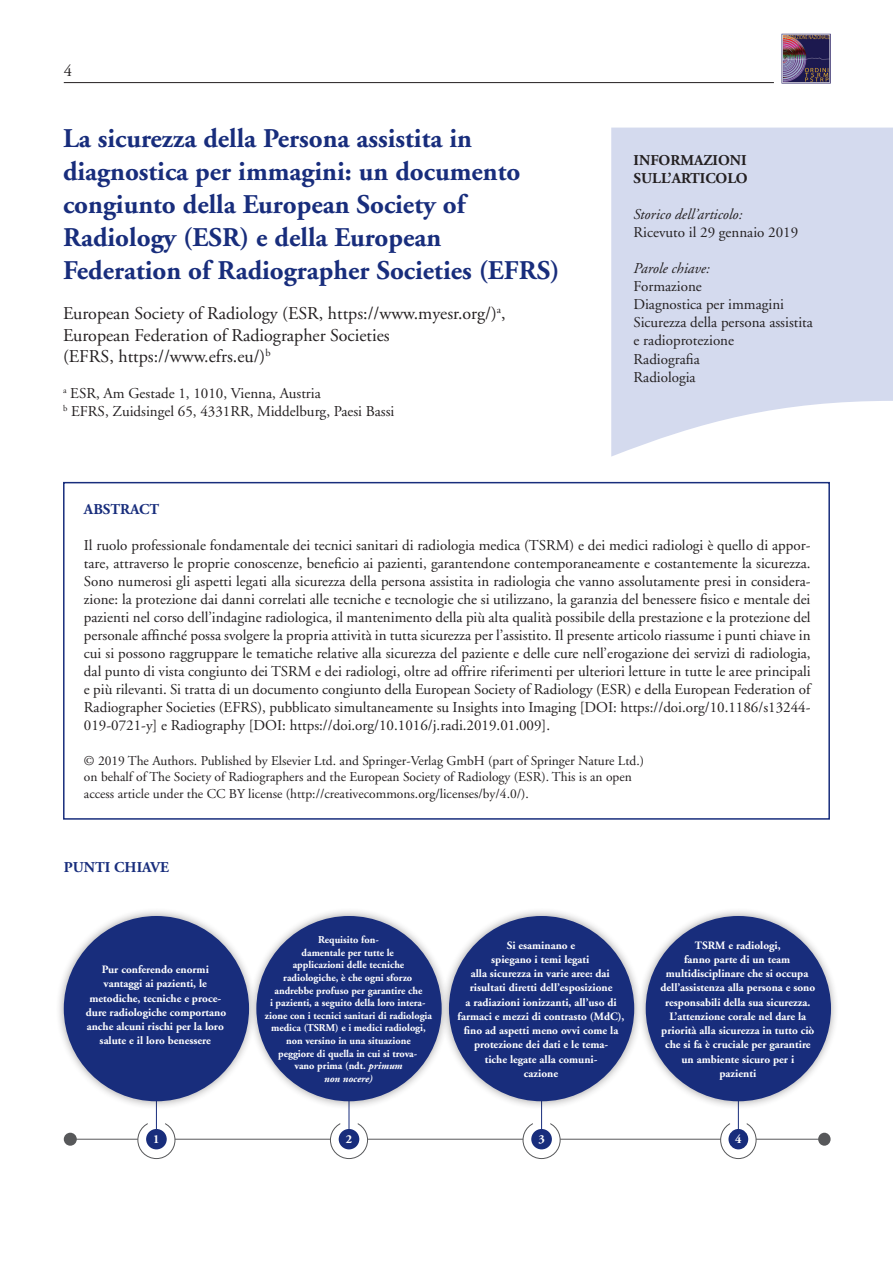
<style>
.page{position:relative;width:893px;height:1263px;background:#fff}
.page>*{position:absolute;margin:0;border:0;box-sizing:border-box;transform-origin:0 0}
.t1{font:700 27px/33px "Adobe Garamond";color:#182d7c}
.t2{font:18px/21.6px "Adobe Garamond";color:#231f20}
.t3{font:16.5px "Adobe Garamond";color:#231f20}
.t4{font:15px/18px "Adobe Garamond";color:#231f20}
.t5{font:italic 15px "Adobe Garamond";color:#231f20}
.t6{font:700 15px/18px "Adobe Garamond";color:#231f20}
.t7{font:700 15px "Adobe Garamond";color:#182d7c}
.t8{font:13.5px/16.5px "Adobe Garamond";color:#231f20}
.t9{font:700 12.15px "Adobe Garamond";color:#fff}
.t10{font:700 11.25px/14.2px "Adobe Garamond";color:#fff;text-align:center}
.t11{font:700 10.5px/12.6px "Adobe Garamond";color:#fff;text-align:center}
.s1{font-style:italic}
</style>
<div class="page">
<hr style="left:64px;top:82px;width:710px;height:1px;background:#231f20">
<img style="left:781px;top:33px;width:49px;height:50px">
<svg style="left:611px;top:128px;width:282px;height:329px;background:#d9deef"></svg>
<div style="left:63px;top:482px;width:767px;height:338px;border:2px solid #182d7c"></div>
<div style="left:64px;top:1133px;width:13px;height:13px;background:#57585a;border-radius:50%"></div>
<hr style="left:66px;top:1139px;width:758px;height:1px;background:#57585a">
<div style="left:818px;top:1133px;width:13px;height:13px;background:#57585a;border-radius:50%"></div>
<div style="left:138px;top:1121px;width:37px;height:37px;background:#fff;border-radius:50%"></div>
<div style="left:137px;top:1121px;width:38px;height:38px;border:1px solid #57585a;border-radius:50%"></div>
<div style="left:146px;top:1129px;width:21px;height:20px;background:#182d7c;border-radius:50%"></div>
<div style="left:146px;top:1106px;width:21px;height:22px;background:#fff;border-radius:50%"></div>
<hr style="left:156px;top:1085px;width:1px;height:45px;background:#182d7c">
<div style="left:55px;top:907px;width:203px;height:203px;background:#231f20;opacity:.4"></div>
<div style="left:64px;top:916px;width:185px;height:185px;background:#182d7c;border-radius:50%"></div>
<svg style="left:330px;top:1121px;width:38px;height:37px"></svg>
<div style="left:330px;top:1121px;width:38px;height:38px;border:1px solid #57585a;border-radius:50%"></div>
<div style="left:339px;top:1129px;width:20px;height:20px;background:#182d7c;border-radius:50%"></div>
<div style="left:338px;top:1106px;width:22px;height:22px;background:#fff;border-radius:50%"></div>
<hr style="left:348px;top:1085px;width:1px;height:45px;background:#182d7c">
<div style="left:248px;top:907px;width:202px;height:203px;background:#231f20;opacity:.4"></div>
<div style="left:256px;top:916px;width:186px;height:185px;background:#182d7c;border-radius:50%"></div>
<div style="left:523px;top:1121px;width:37px;height:37px;background:#fff;border-radius:50%"></div>
<div style="left:523px;top:1121px;width:38px;height:38px;border:1px solid #57585a;border-radius:50%"></div>
<div style="left:531px;top:1129px;width:21px;height:20px;background:#182d7c;border-radius:50%"></div>
<div style="left:531px;top:1106px;width:21px;height:22px;background:#fff;border-radius:50%"></div>
<hr style="left:541px;top:1085px;width:1px;height:45px;background:#182d7c">
<div style="left:440px;top:907px;width:203px;height:203px;background:#231f20;opacity:.4"></div>
<div style="left:449px;top:916px;width:185px;height:185px;background:#182d7c;border-radius:50%"></div>
<div style="left:721px;top:1121px;width:35px;height:37px;background:#fff;border-radius:50%"></div>
<div style="left:720px;top:1121px;width:37px;height:38px;border:1px solid #57585a;border-radius:50%"></div>
<div style="left:728px;top:1129px;width:20px;height:20px;background:#182d7c;border-radius:50%"></div>
<div style="left:728px;top:1106px;width:21px;height:22px;background:#fff;border-radius:50%"></div>
<hr style="left:738px;top:1085px;width:1px;height:45px;background:#182d7c">
<div style="left:637px;top:907px;width:203px;height:203px;background:#231f20;opacity:.4"></div>
<div style="left:646px;top:916px;width:185px;height:185px;background:#182d7c;border-radius:50%"></div>
<p class="t3" style="left:64px;top:62px;width:10px">4</p>
<h1 class="t1" style="left:63px;top:123px;width:498px">La sicurezza della Persona assistita in diagnostica per immagini: un documento congiunto della European Society of Radiology (ESR) e della European Federation of Radiographer Societies (EFRS)</h1>
<p class="t2" style="left:63px;top:303px;width:444px">European Society of Radiology (ESR, https://www.myesr.org/)<sup>a</sup>,<br>European Federation of Radiographer Societies<br>(EFRS, https://www.efrs.eu/)<sup>b</sup></p>
<p class="t4" style="left:63px;top:385px;width:333px"><sup>a</sup> ESR, Am Gestade 1, 1010, Vienna, Austria<br><sup>b</sup> EFRS, Zuidsingel 65, 4331RR, Middelburg, Paesi Bassi</p>
<p class="t6" style="left:634px;top:152px;width:115px">INFORMAZIONI<br>SULL’ARTICOLO</p>
<p class="t5" style="left:634px;top:207px;width:110px">Storico dell’articolo:</p>
<p class="t4" style="left:634px;top:224px;width:166px">Ricevuto il 29 gennaio 2019</p>
<p class="t5" style="left:634px;top:261px;width:78px">Parole chiave:</p>
<p class="t4" style="left:634px;top:278px;width:181px">Formazione<br>Diagnostica per immagini<br>Sicurezza della persona assistita e radioprotezione<br>Radiografia<br>Radiologia</p>
<p class="t7" style="left:84px;top:501px;width:77px">ABSTRACT</p>
<p class="t4" style="left:84px;top:537px;width:728px;text-align:justify">Il ruolo professionale fondamentale dei tecnici sanitari di radiologia medica (TSRM) e dei medici radiologi è quello di appor&shy;tare, attraverso le proprie conoscenze, beneficio ai pazienti, garantendone contemporaneamente e costantemente la sicurezza.<br>Sono numerosi gli aspetti legati alla sicurezza della persona assistita in radiologia che vanno assolutamente presi in considera&shy;zione: la protezione dai danni correlati alle tecniche e tecnologie che si utilizzano, la garanzia del benessere fisico e mentale dei pazienti nel corso dell’indagine radiologica, il mantenimento della più alta qualità possibile della prestazione e la protezione del personale affinché possa svolgere la propria attività in tutta sicurezza per l’assistito. Il presente articolo riassume i punti chiave in cui si possono raggruppare le tematiche relative alla sicurezza del paziente e delle cure nell’erogazione dei servizi di radiologia, dal punto di vista congiunto dei TSRM e dei radiologi, oltre ad offrire riferimenti per ulteriori letture in tutte le aree principali e più rilevanti. Si tratta di un documento congiunto della European Society of Radiology (ESR) e della European Federation of Radiographer Societies (EFRS), pubblicato simultaneamente su Insights into Imaging [DOI: https://doi.org/10.1186/s13244- 019-0721-y] e Radiography [DOI: https://doi.org/10.1016/j.radi.2019.01.009].</p>
<p class="t8" style="left:84px;top:753px;width:562px">© 2019 The Authors. Published by Elsevier Ltd. and Springer-Verlag GmbH (part of Springer Nature Ltd.) on behalf of The Society of Radiographers and the European Society of Radiology (ESR). This is an open access article under the CC BY license (http://creativecommons.org/licenses/by/4.0/).</p>
<p class="t7" style="left:64px;top:859px;width:107px">PUNTI CHIAVE</p>
<p class="t10" style="left:86px;top:963px;width:142px">Pur conferendo enormi vantaggi ai pazienti, le metodiche, tecniche e proce&shy;dure radiologiche comportano anche alcuni rischi per la loro salute e il loro benessere</p>
<p class="t9" style="left:153px;top:1133px;width:8px">1</p>
<p class="t11" style="left:265px;top:934px;width:169px">Requisito fon-<br>damentale per tutte le<br>applicazioni delle tecniche radiologiche, è che ogni sforzo andrebbe profuso per garantire che<br>i pazienti, a seguito della loro intera&shy;zione con i tecnici sanitari di radiologia medica (TSRM) e i medici radiologi, non versino in una situazione<br>peggiore di quella in cui si trova-<br>vano prima (ndt. <span class="s1">primum<br>non nocere)</span></p>
<p class="t9" style="left:346px;top:1133px;width:8px">2</p>
<p class="t10" style="left:458px;top:938px;width:168px">Si esaminano e<br>spiegano i temi legati<br>alla sicurezza in varie aree: dai risultati diretti dell’esposizione<br>a radiazioni ionizzanti, all’uso di farmaci e mezzi di contrasto (MdC), fino ad aspetti meno ovvi come la protezione dei dati e le tema-<br>tiche legate alla comuni-<br>cazione</p>
<p class="t9" style="left:538px;top:1133px;width:8px">3</p>
<p class="t10" style="left:660px;top:938px;width:156px">TSRM e radiologi,<br>fanno parte di un team multidisciplinare che si occupa dell’assistenza alla persona e sono responsabili della sua sicurezza.<br>L’attenzione corale nel dare la priorità alla sicurezza in tutto ciò che si fa è cruciale per garantire un ambiente sicuro per i<br>pazienti</p>
<p class="t9" style="left:735px;top:1133px;width:8px">4</p>
</div>
